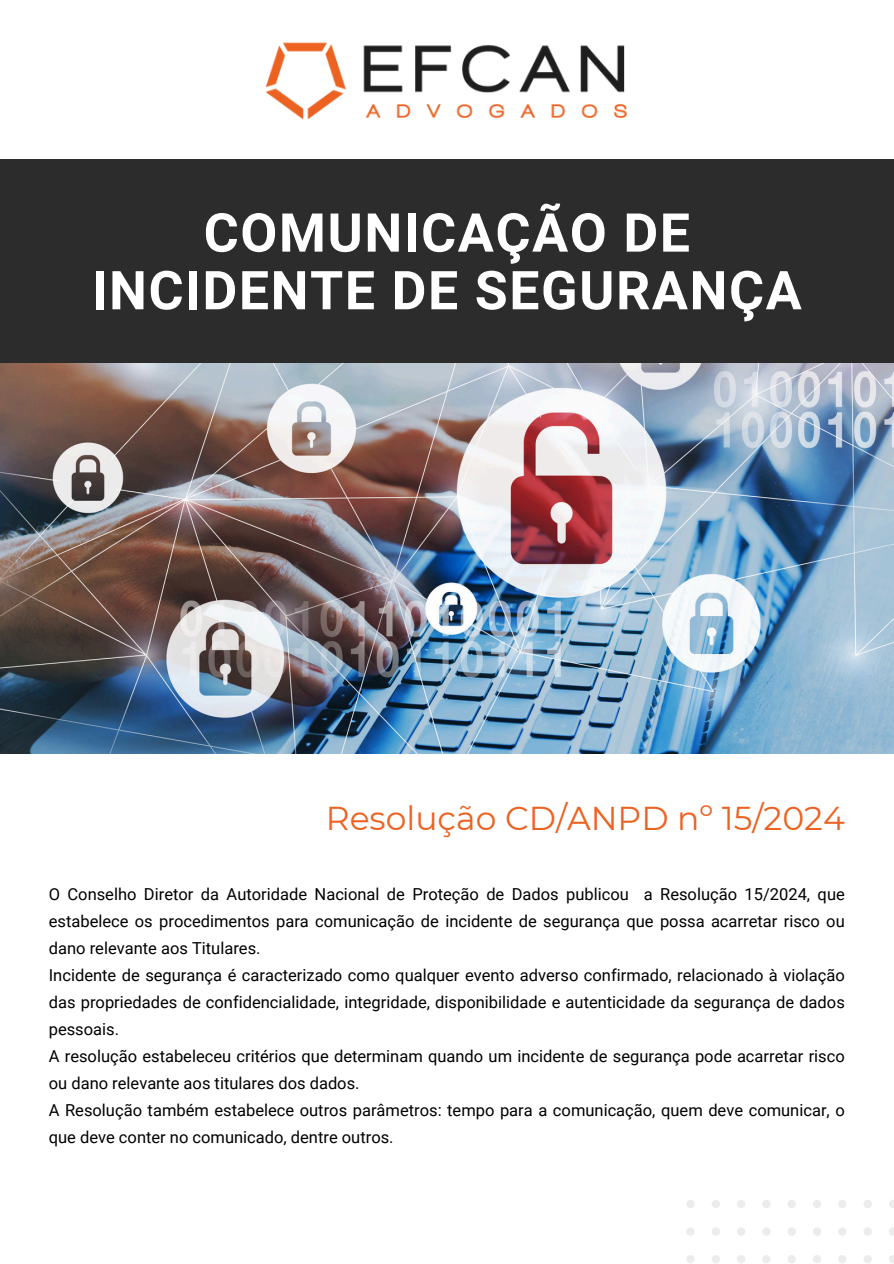
<style>
.page{position:relative;width:894px;height:1264px;background:#fff}
.page>*{position:absolute;margin:0;border:0;box-sizing:border-box;transform-origin:0 0}
.t1{font:700 53.55px/57.6px "Roboto";letter-spacing:.03em;color:#fff;text-align:center}
.t2{font:33px "Montserrat";color:#ec6221}
.t3{font:16.5px/27px "Roboto";color:#000;text-align:justify}
</style>
<div class="page">
<img style="left:0;top:363px;width:893px;height:391px">
<div style="left:0;top:159px;width:893px;height:204px;background:#2c2c2c"></div>
<img style="left:265px;top:42px;width:362px;height:78px">
<svg style="left:686px;top:1200px;width:207px;height:63px"></svg>
<p class="t1" style="left:92px;top:204px;width:711px">COMUNICAÇÃO DE<br>INCIDENTE DE SEGURANÇA</p>
<p class="t2" style="left:326px;top:797px;width:520px">Resolução CD/ANPD nº 15/2024</p>
<p class="t3" style="left:49px;top:880px;width:797px">O Conselho Diretor da Autoridade Nacional de Proteção de Dados publicou a Resolução 15/2024, que estabelece os procedimentos para comunicação de incidente de segurança que possa acarretar risco ou dano relevante aos Titulares.</p>
<h2 class="t3" style="left:49px;top:961px;width:797px">Incidente de segurança é caracterizado como qualquer evento adverso confirmado, relacionado à violação das propriedades de confidencialidade, integridade, disponibilidade e autenticidade da segurança de dados pessoais.</h2>
<p class="t3" style="left:49px;top:1042px;width:797px">A resolução estabeleceu critérios que determinam quando um incidente de segurança pode acarretar risco ou dano relevante aos titulares dos dados.</p>
<p class="t3" style="left:49px;top:1096px;width:797px">A Resolução também estabelece outros parâmetros: tempo para a comunicação, quem deve comunicar, o que deve conter no comunicado, dentre outros.</p>
</div>
